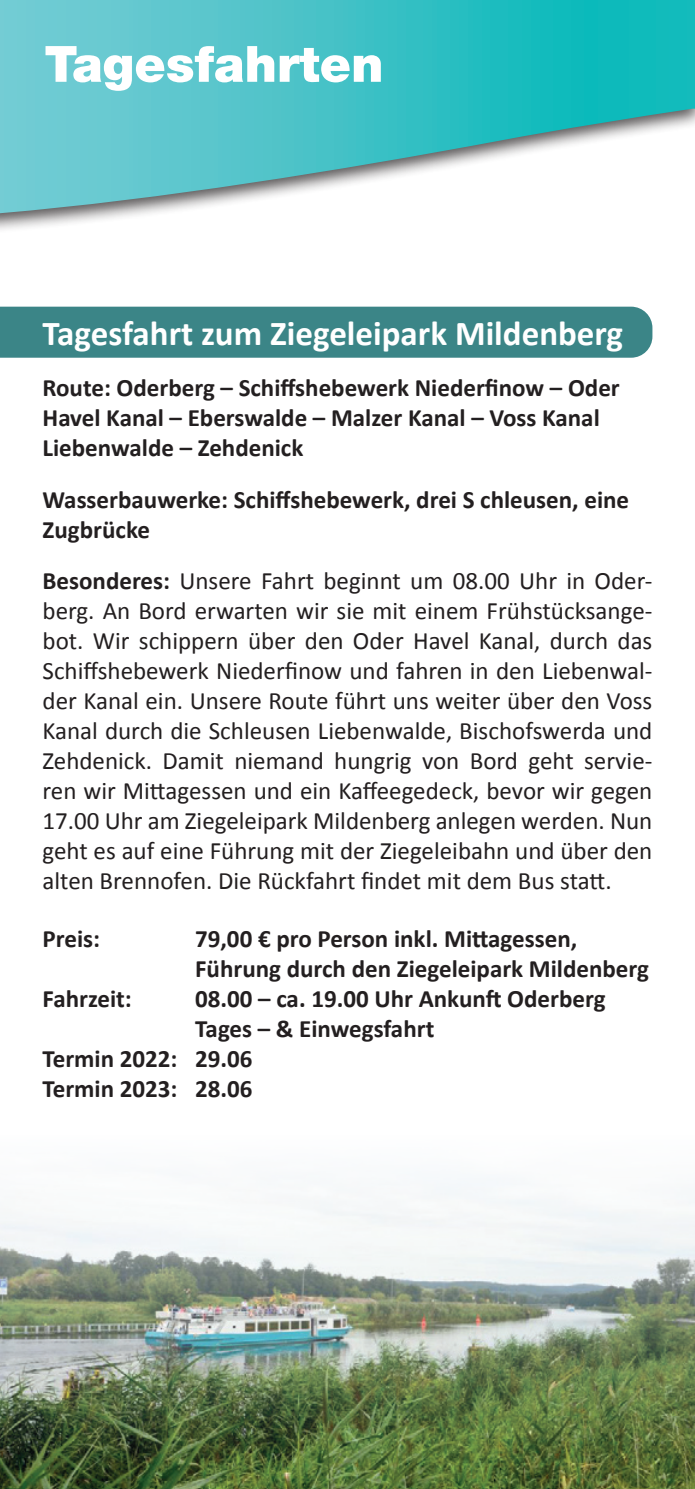
<style>
.page{position:relative;width:695px;height:1489px;background:#fff}
.page>*{position:absolute;margin:0;border:0;box-sizing:border-box;transform-origin:0 0}
.t1{font:900 50px "Helvetica Neue LT Std";color:#fff}
.t2{font:700 35px "Calibri";color:#fff}
.t3{font:25px/30px "Calibri";color:#231f20;text-align:justify}
.t4{font:700 25px/30px "Calibri";color:#231f20}
.s1{font-weight:700}
</style>
<div class="page">
<div style="left:0;top:306px;width:652px;height:52px;background:#3b8587"></div>
<div style="left:0;top:0;width:694px;height:235px;background:#231f20;opacity:.75"></div>
<svg style="left:0;top:0;width:693px;height:213px"></svg>
<hr style="left:693px;top:0;width:1px;height:235px;background:#231f20;opacity:.75">
<svg style="left:693px;top:0;width:1px;height:108px"></svg>
<img style="left:0;top:1179px;width:694px;height:309px">
<h1 class="t1" style="left:44px;top:34px;width:340px">Tagesfahrten</h1>
<h2 class="t2" style="left:43px;top:311px;width:582px">Tagesfahrt zum Ziegeleipark Mildenberg</h2>
<p class="t4" style="left:43px;top:373px;width:578px">Route: Oderberg – Schiffshebewerk Niederfinow – Oder<br>Havel Kanal – Eberswalde – Malzer Kanal – Voss Kanal<br>Liebenwalde – Zehdenick</p>
<p class="t4" style="left:43px;top:484px;width:588px">Wasserbauwerke: Schiffshebewerk, drei S chleusen, eine<br>Zugbrücke</p>
<p class="t3" style="left:43px;top:565px;width:611px"><span class="s1">Besonderes:</span> Unsere Fahrt beginnt um 08.00 Uhr in Oder&shy;berg. An Bord erwarten wir sie mit einem Frühstücksange&shy;bot. Wir schippern über den Oder Havel Kanal, durch das Schiffshebewerk Niederfinow und fahren in den Liebenwal&shy;der Kanal ein. Unsere Route führt uns weiter über den Voss Kanal durch die Schleusen Liebenwalde, Bischofswerda und Zehdenick. Damit niemand hungrig von Bord geht servie&shy;ren wir Mittagessen und ein Kaffeegedeck, bevor wir gegen 17.00 Uhr am Ziegeleipark Mildenberg anlegen werden. Nun geht es auf eine Führung mit der Ziegeleibahn und über den alten Brennofen. Die Rückfahrt findet mit dem Bus statt.</p>
<p class="t4" style="left:43px;top:923px;width:59px">Preis:</p>
<p class="t4" style="left:195px;top:923px;width:455px">79,00 € pro Person inkl. Mittagessen,<br>Führung durch den Ziegeleipark Mildenberg</p>
<p class="t4" style="left:43px;top:983px;width:91px">Fahrzeit:</p>
<p class="t4" style="left:195px;top:983px;width:412px">08.00 – ca. 19.00 Uhr Ankunft Oderberg</p>
<p class="t4" style="left:195px;top:1013px;width:241px">Tages – &amp; Einwegsfahrt</p>
<p class="t4" style="left:43px;top:1043px;width:211px">Termin 2022: 29.06</p>
<p class="t4" style="left:43px;top:1073px;width:211px">Termin 2023: 28.06</p>
</div>
